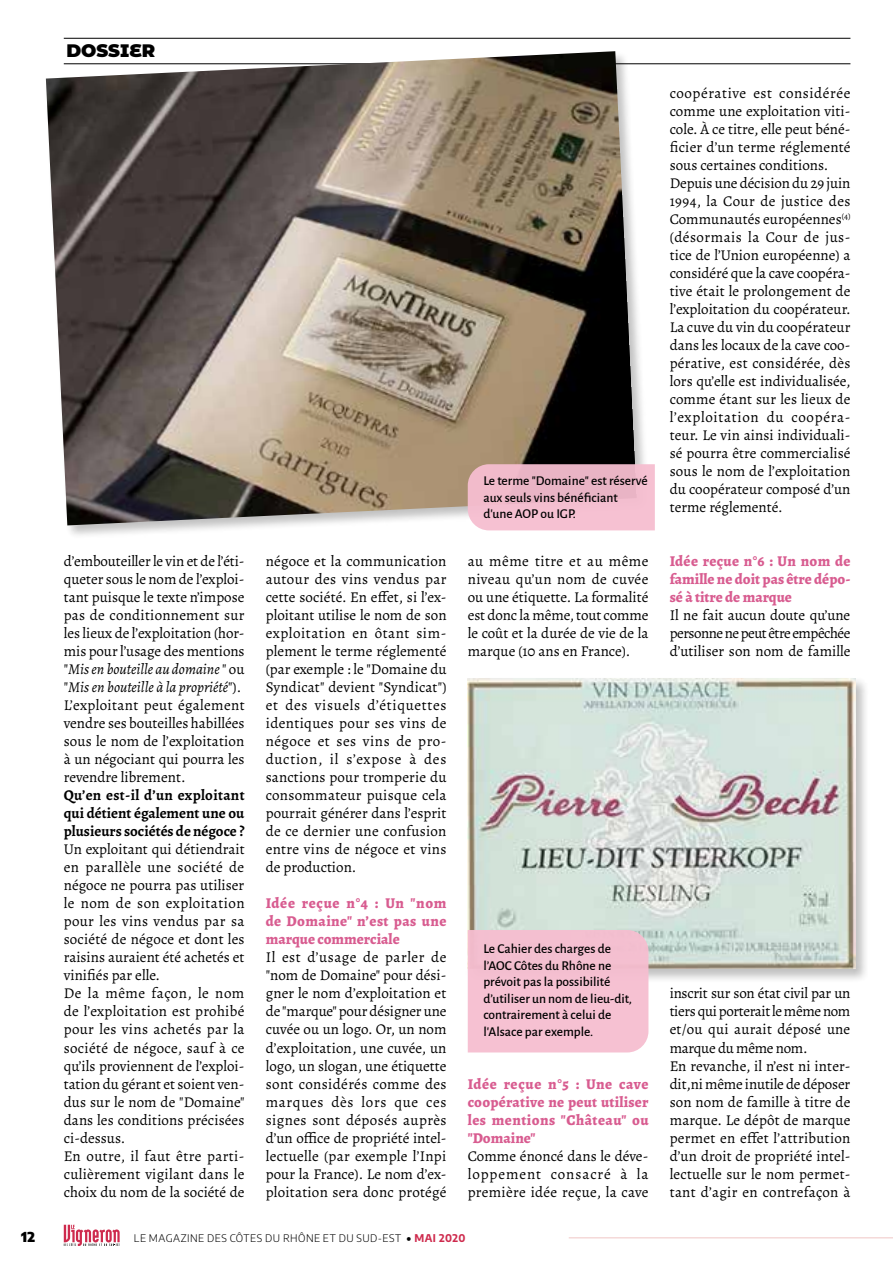
<style>
.page{position:relative;width:893px;height:1263px;background:#fff}
.page>*{position:absolute;margin:0;border:0;box-sizing:border-box;transform-origin:0 0}
.t1{font:900 18px "Montserrat Alternates";color:#000}
.t2{font:15px/18px "Alegreya";letter-spacing:.005em;color:#000;text-align:justify}
.t3{font:800 15px/18px "Alegreya";letter-spacing:.015em;color:#d85c90;text-align:justify}
.t4{font:700 15px/18px "Alegreya";color:#000;text-align:justify}
.t5{font:500 13.5px/16.5px "Alegreya Sans";color:#000}
.t6{font:900 13.5px "Encode Sans";color:#000}
.t7{font:300 10.5px "Encode Sans";letter-spacing:.04em;color:#000}
.s1{font-style:italic}
.s2{font-weight:900}
.s3{font-weight:700;color:#ce2a4d}
</style>
<div class="page">
<hr style="left:64px;top:63px;width:786px;height:1px;background:#000">
<div style="left:44px;top:49px;width:606px;height:490px;background:#000;opacity:.25"></div>
<img style="left:46px;top:51px;width:591px;height:474px">
<div style="left:465px;top:676px;width:404px;height:307px;background:#000;opacity:.25"></div>
<img style="left:467px;top:678px;width:388px;height:291px">
<svg style="left:468px;top:464px;width:187px;height:66px;background:#efbaca"></svg>
<div style="left:468px;top:930px;width:180px;height:122px;background:#f6c1d2"></div>
<hr style="left:64px;top:38px;width:786px;height:1px;background:#000">
<hr style="left:569px;top:1237px;width:324px;height:1px;background:#f0c7c5">
<svg style="left:64px;top:1225px;width:56px;height:21px"></svg>
<p class="t1" style="left:66px;top:37px;width:90px">DOSSIER</p>
<p class="t2" style="left:64px;top:552px;width:182px;text-align:left">d’embouteiller le vin et de l’éti&shy;queter sous le nom de l’exploi&shy;tant puisque le texte n’impose pas de conditionnement sur les lieux de l’exploitation (hor&shy;mis pour l’usage des mentions "<span class="s1">Mis en bouteille au domaine</span> " ou "<span class="s1">Mis en bouteille à la propriété</span>").<br>L’exploitant peut également vendre ses bouteilles habillées sous le nom de l’exploitation à un négociant qui pourra les revendre librement.</p>
<p class="t4" style="left:64px;top:786px;width:182px">Qu’en est-il d’un exploitant qui détient également une ou plusieurs sociétés de négoce ?</p>
<p class="t2" style="left:64px;top:840px;width:182px;text-align:left">Un exploitant qui détiendrait en parallèle une société de négoce ne pourra pas utiliser le nom de son exploitation pour les vins vendus par sa société de négoce et dont les raisins auraient été achetés et vinifiés par elle.<br>De la même façon, le nom de l’exploitation est prohibé pour les vins achetés par la société de négoce, sauf à ce qu’ils proviennent de l’exploi&shy;tation du gérant et soient ven&shy;dus sur le nom de "Domaine" dans les conditions précisées ci-dessus.<br>En outre, il faut être parti&shy;culièrement vigilant dans le choix du nom de la société de</p>
<p class="t2" style="left:266px;top:552px;width:182px">négoce et la communication autour des vins vendus par cette société. En effet, si l’ex&shy;ploitant utilise le nom de son exploitation en ôtant sim&shy;plement le terme réglementé (par exemple : le "Domaine du Syndicat" devient "Syndicat") et des visuels d’étiquettes identiques pour ses vins de négoce et ses vins de pro&shy;duction, il s’expose à des sanctions pour tromperie du consommateur puisque cela pourrait générer dans l’esprit de ce dernier une confusion entre vins de négoce et vins de production.</p>
<p class="t3" style="left:266px;top:894px;width:182px">Idée reçue n°4 : Un "nom de Domaine" n’est pas une marque commerciale</p>
<p class="t2" style="left:266px;top:948px;width:182px">Il est d’usage de parler de "nom de Domaine" pour dési&shy;gner le nom d’exploitation et de "marque" pour désigner une cuvée ou un logo. Or, un nom d’exploitation, une cuvée, un logo, un slogan, une étiquette sont considérés comme des marques dès lors que ces signes sont déposés auprès d’un office de propriété intel&shy;lectuelle (par exemple l’Inpi pour la France). Le nom d’ex&shy;ploitation sera donc protégé</p>
<p class="t5" style="left:483px;top:472px;width:166px">Le terme "Domaine" est réservé aux seuls vins bénéficiant d'une AOP ou IGP.</p>
<p class="t2" style="left:468px;top:552px;width:182px">au même titre et au même niveau qu’un nom de cuvée ou une étiquette. La formalité est donc la même, tout comme le coût et la durée de vie de la marque (10 ans en France).</p>
<p class="t5" style="left:483px;top:940px;width:150px">Le Cahier des charges de l’AOC Côtes du Rhône ne prévoit pas la possibilité d’utiliser un nom de lieu-dit, contrairement à celui de l'Alsace par exemple.</p>
<p class="t3" style="left:468px;top:1074px;width:182px">Idée reçue n°5 : Une cave coopérative ne peut utiliser les mentions "Château" ou "Domaine"</p>
<p class="t2" style="left:468px;top:1146px;width:182px">Comme énoncé dans le déve&shy;loppement consacré à la première idée reçue, la cave</p>
<p class="t6" style="left:21px;top:1226px;width:15px">12</p>
<p class="t7" style="left:134px;top:1231px;width:333px">LE MAGAZINE DES CÔTES DU RHÔNE ET DU SUD-EST <span class="s2">•</span> <span class="s3">MAI 2020</span></p>
<p class="t2" style="left:670px;top:84px;width:183px;text-align:left">coopérative est considérée comme une exploitation viti&shy;cole. À ce titre, elle peut béné&shy;ficier d’un terme réglementé sous certaines conditions.<br>Depuis une décision du 29 juin<br>1994, la Cour de justice des<br>Communautés européennes<sup>(4) </sup>(désormais la Cour de jus&shy;tice de l’Union européenne) a considéré que la cave coopéra&shy;tive était le prolongement de l’exploitation du coopérateur.<br>La cuve du vin du coopérateur dans les locaux de la cave coo&shy;pérative, est considérée, dès lors qu’elle est individualisée, comme étant sur les lieux de l’exploitation du coopéra&shy;teur. Le vin ainsi individuali&shy;sé pourra être commercialisé sous le nom de l’exploitation du coopérateur composé d’un terme réglementé.</p>
<p class="t3" style="left:670px;top:552px;width:182px">Idée reçue n°6 : Un nom de famille ne doit pas être dépo&shy;sé à titre de marque</p>
<p class="t2" style="left:670px;top:606px;width:182px">Il ne fait aucun doute qu’une personne ne peut être empêchée d’utiliser son nom de famille</p>
<p class="t2" style="left:670px;top:984px;width:182px;text-align:left">inscrit sur son état civil par un tiers qui porterait le même nom et/ou qui aurait déposé une marque du même nom.<br>En revanche, il n’est ni inter&shy;dit,ni même inutile de déposer son nom de famille à titre de marque. Le dépôt de marque permet en effet l’attribution d’un droit de propriété intel&shy;lectuelle sur le nom permet&shy;tant d’agir en contrefaçon à</p>
</div>
